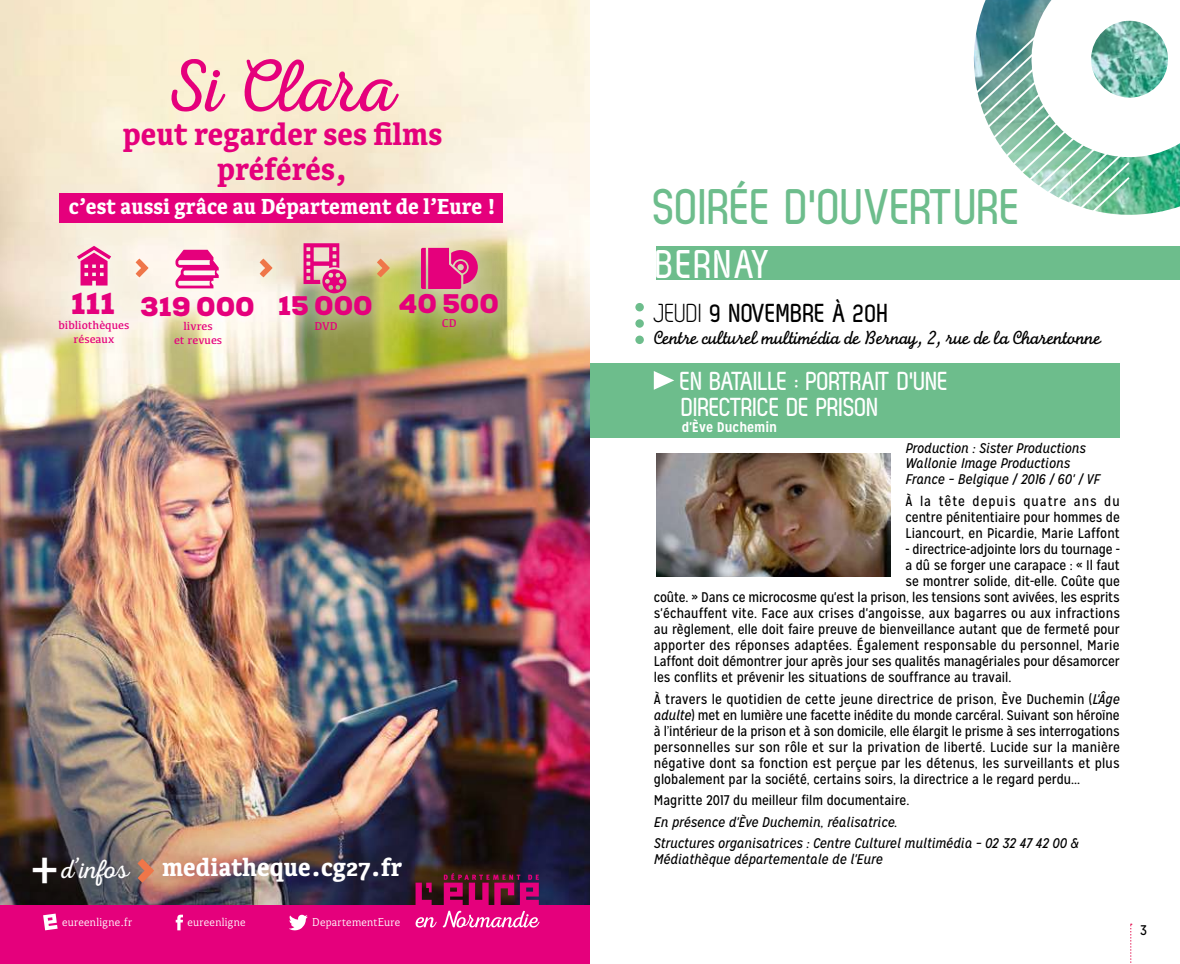
<style>
.page{position:relative;width:1180px;height:964px;background:#fff}
.page>*{position:absolute;margin:0;border:0;box-sizing:border-box;transform-origin:0 0}
.t1{font:74.4px "Nexa Rust Script L 0";letter-spacing:-.01em;color:#e5007c}
.t2{font:700 49.8px "Zag";color:#6dbd8c}
.t3{font:700 40px "Zag";letter-spacing:.04em;color:#fff}
.t4{font:900 32.4px/34.4px "Kefa II Pro";color:#e5007c;text-align:center;scale:.9 1}
.t5{font:900 29.4px "Nexa Rust Sans";color:#e5007c}
.t6{font:26.8px "Nexa Rust Script L 00";letter-spacing:-.02em;color:#fff}
.t7{font:900 26.2px "Kefa II Pro";color:#fff;scale:.9 1}
.t8{font:900 26.2px "Nexa Rust Sans";color:#e5007c}
.t9{font:700 26px/26px "Zag";letter-spacing:-.01em;color:#fff}
.t10{font:700 26px "Zag";color:#000}
.t11{font:900 22.6px "Kefa II Pro";color:#fff;scale:.9 1}
.t12{font:20px "Monoline Script MT Std";letter-spacing:-.03em;color:#000}
.t13{font:14px/16px "Mission Gothic";color:#000;text-align:justify}
.t14{font:italic 14px/15.8px "Mission Gothic";color:#000}
.t15{font:700 14px "Mission Gothic";color:#fff}
.t16{font:11.8px "Kefa II Pro";letter-spacing:.02em;color:#fff}
.t17{font:11.8px/14.2px "Kefa";color:#e5007c;text-align:center}
.s1{font-family:"Roboto";font-size:48px}
.s2{font-family:"Zag Normal";font-weight:400}
.s3{font-style:italic}
</style>
<div class="page">
<img style="left:978px;top:0;width:201px;height:215px">
<svg style="left:802px;top:130px;width:329px;height:308px"></svg>
<svg style="left:802px;top:92px;width:304px;height:271px"></svg>
<svg style="left:802px;top:22px;width:248px;height:311px"></svg>
<div style="left:590px;top:363px;width:529px;height:74px;background:#6dbd8c"></div>
<svg style="left:653px;top:371px;width:21px;height:19px"></svg>
<svg style="left:635px;top:303px;width:8px;height:41px"></svg>
<div style="left:656px;top:246px;width:523px;height:34px;background:#6dbd8c"></div>
<img style="left:656px;top:453px;width:234px;height:124px">
<img style="left:0;top:0;width:590px;height:701px">
<img style="left:0;top:701px;width:590px;height:204px">
<div style="left:0;top:905px;width:590px;height:59px;background:#e5007c"></div>
<svg style="left:415px;top:882px;width:16px;height:23px"></svg>
<svg style="left:415px;top:917px;width:21px;height:10px"></svg>
<svg style="left:442px;top:873px;width:97px;height:54px"></svg>
<svg style="left:43px;top:913px;width:15px;height:17px"></svg>
<svg style="left:176px;top:914px;width:7px;height:16px"></svg>
<svg style="left:289px;top:915px;width:19px;height:16px"></svg>
<div style="left:36px;top:218px;width:486px;height:151px;background:#fff;opacity:.75"></div>
<svg style="left:421px;top:248px;width:57px;height:41px;background:#e03084"></svg>
<svg style="left:77px;top:246px;width:34px;height:39px"></svg>
<svg style="left:175px;top:250px;width:44px;height:38px"></svg>
<svg style="left:303px;top:243px;width:43px;height:50px;background:#e06c9a"></svg>
<svg style="left:136px;top:259px;width:12px;height:18px"></svg>
<svg style="left:260px;top:259px;width:12px;height:18px"></svg>
<svg style="left:377px;top:259px;width:12px;height:18px"></svg>
<div style="left:60px;top:193px;width:443px;height:30px;background:#e5007c"></div>
<svg style="left:138px;top:859px;width:16px;height:23px"></svg>
<svg style="left:1130px;top:923px;width:1px;height:40px"></svg>
<h1 class="t1" style="left:169px;top:46px;width:229px">Si Clara</h1>
<h3 class="t4" style="left:123px;top:118px;width:356px">peut regarder ses films préférés,</h3>
<h3 class="t11" style="left:69px;top:193px;width:476px">c’est aussi grâce au Département de l’Eure !</h3>
<h3 class="t5" style="left:72px;top:284px;width:45px">111</h3>
<p class="t17" style="left:58px;top:317px;width:72px">bibliothèques réseaux</p>
<h3 class="t8" style="left:141px;top:288px;width:116px">319 000</h3>
<p class="t17" style="left:174px;top:318px;width:50px">livres<br>et revues</p>
<h3 class="t8" style="left:279px;top:288px;width:96px">15 000</h3>
<p class="t17" style="left:314px;top:318px;width:25px">DVD</p>
<h3 class="t8" style="left:399px;top:285px;width:102px">40 500</h3>
<p class="t17" style="left:442px;top:315px;width:16px">CD</p>
<h3 class="t6" style="left:31px;top:855px;width:99px"><span class="s1">+</span>d’infos</h3>
<h3 class="t7" style="left:162px;top:852px;width:268px">mediatheque.cg27.fr</h3>
<p class="t16" style="left:62px;top:915px;width:72px">eureenligne.fr</p>
<p class="t16" style="left:187px;top:915px;width:60px">eureenligne</p>
<p class="t16" style="left:312px;top:915px;width:89px">DepartementEure</p>
<h2 class="t2" style="left:653px;top:179px;width:280px">SOIRÉE D'OUVERTUR</h2>
<h2 class="t2" style="left:1000px;top:179px;width:22px">E</h2>
<h3 class="t3" style="left:656px;top:242px;width:116px">BERNAY</h3>
<h3 class="t10" style="left:653px;top:299px;width:237px"><span class="s2">Jeudi</span> 9 NOVEMBRE À 20H</h3>
<h3 class="t12" style="left:653px;top:325px;width:449px">Centre culturel multimédia de Bernay, 2, rue de la Charentonne</h3>
<h3 class="t9" style="left:680px;top:368px;width:267px">EN BATAILLE : PORTRAIT D'UNE<br>DIRECTRICE DE PRISON</h3>
<p class="t15" style="left:681px;top:418px;width:97px">d'Ève Duchemin</p>
<p class="t14" style="left:905px;top:440px;width:196px">Production : Sister Productions<br>Wallonie Image Productions<br>France – Belgique / 2016 / 60' / VF</p>
<p class="t13" style="left:905px;top:493px;width:216px">À la tête depuis quatre ans du centre pénitentiaire pour hommes de Liancourt, en Picardie, Marie Laffont</p>
<p class="t13" style="left:905px;top:541px;width:216px">- directrice-adjointe lors du tournage -</p>
<p class="t13" style="left:905px;top:557px;width:216px">a dû se forger une carapace : « Il faut</p>
<p class="t13" style="left:905px;top:573px;width:216px">se montrer solide, dit-elle. Coûte que</p>
<p class="t13" style="left:653px;top:589px;width:467px">coûte. » Dans ce microcosme qu'est la prison, les tensions sont avivées, les esprits</p>
<p class="t13" style="left:653px;top:605px;width:467px">s'échauffent vite. Face aux crises d'angoisse, aux bagarres ou aux infractions</p>
<p class="t13" style="left:653px;top:621px;width:467px">au règlement, elle doit faire preuve de bienveillance autant que de fermeté pour</p>
<p class="t13" style="left:653px;top:637px;width:467px">apporter des réponses adaptées. Également responsable du personnel, Marie</p>
<p class="t13" style="left:653px;top:653px;width:467px">Laffont doit démontrer jour après jour ses qualités managériales pour désamorcer</p>
<p class="t13" style="left:653px;top:669px;width:359px">les conflits et prévenir les situations de souffrance au travail.</p>
<p class="t13" style="left:653px;top:691px;width:467px">À travers le quotidien de cette jeune directrice de prison, Ève Duchemin (<span class="s3">L'Âge adulte</span>) met en lumière une facette inédite du monde carcéral. Suivant son héroïne à l’intérieur de la prison et à son domicile, elle élargit le prisme à ses interrogations personnelles sur son rôle et sur la privation de liberté. Lucide sur la manière négative dont sa fonction est perçue par les détenus, les surveillants et plus globalement par la société, certains soirs, la directrice a le regard perdu...</p>
<p class="t13" style="left:653px;top:792px;width:257px">Magritte 2017 du meilleur film documentaire.</p>
<p class="t14" style="left:653px;top:812px;width:426px;line-height:21px">En présence d'Ève Duchemin, réalisatrice.<br>Structures organisatrices : Centre Culturel multimédia – 02 32 47 42 00 &amp;</p>
<p class="t14" style="left:653px;top:851px;width:230px">Médiathèque départementale de l'Eure</p>
<p class="t13" style="left:1140px;top:922px;width:8px">3</p>
</div>
